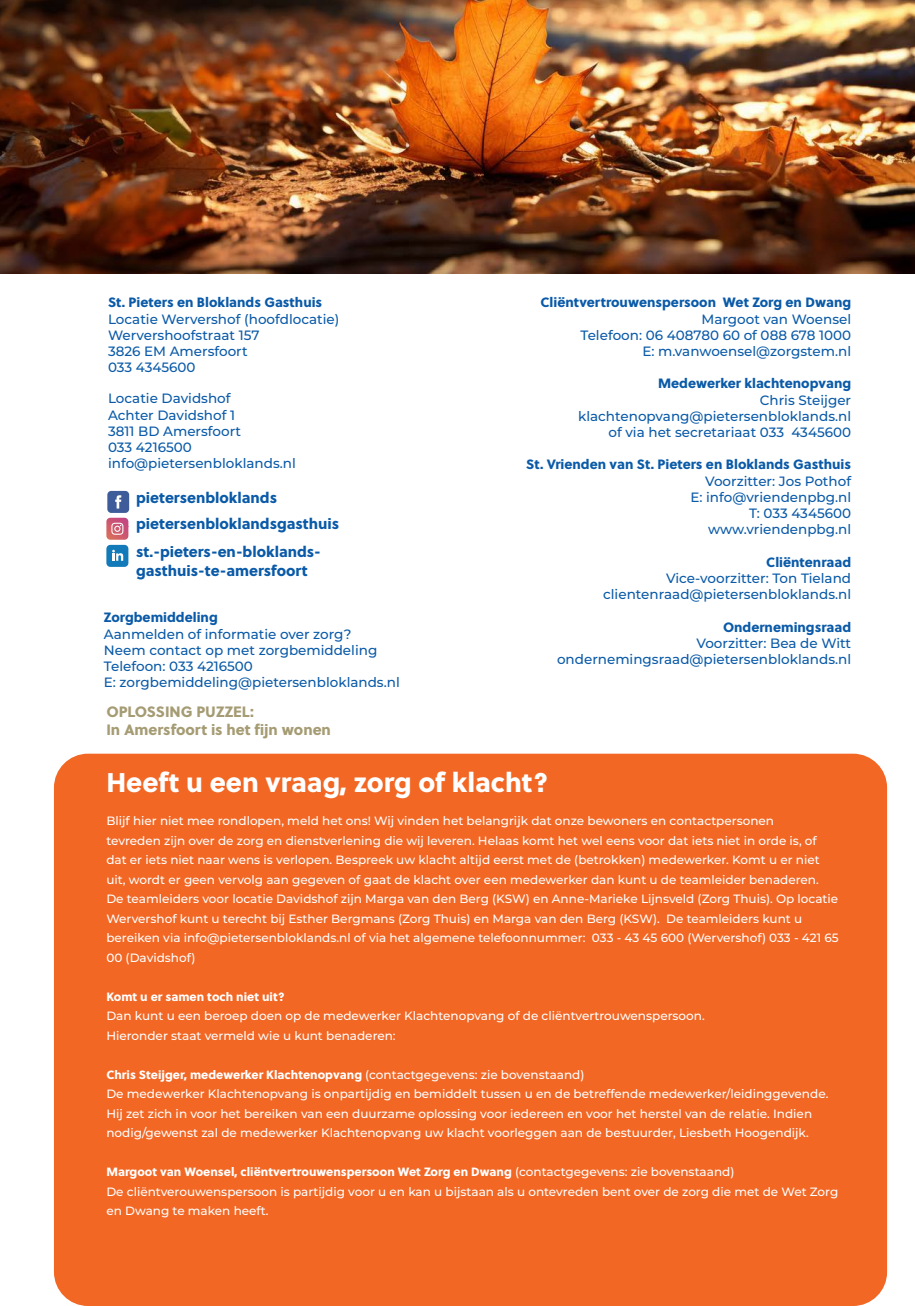
<style>
.page{position:relative;width:915px;height:1306px;background:#fff}
.page>*{position:absolute;margin:0;border:0;box-sizing:border-box;transform-origin:0 0}
.t1{font:27px "Soleil Xb";color:#fff}
.tekst_zwart{font:15px "Soleil Xb";color:#0a5aa8}
.tekst_zwart-2{font:15px/18px "Soleil Xb";color:#a59c74}
.t2{font:500 13.5px/16.2px "Montserrat";color:#0a5aa8}
.t3{font:13.5px/16.2px "Soleil Xb";color:#0a5aa8;text-align:right}
.tekst_zwart-3{font:500 12px/19.5px "Montserrat";color:#fff}
.tekst_zwart-4{font:12px "Soleil Xb";color:#fff}
.s1{font-family:"Soleil Xb";font-weight:400}
.s2{font-family:"Montserrat";font-weight:500}
</style>
<div class="page">
<img style="left:0;top:0;width:914px;height:273px">
<div style="left:54px;top:753px;width:832px;height:552px;background:#f26724;border-radius:34px"></div>
<svg style="left:106px;top:517px;width:22px;height:22px"></svg>
<div style="left:107px;top:491px;width:22px;height:22px;background:#3d5c99;border-radius:4px"></div>
<svg style="left:115px;top:495px;width:6px;height:13px"></svg>
<div style="left:106px;top:545px;width:22px;height:22px;background:#127ab8;border-radius:4px"></div>
<svg style="left:112px;top:549px;width:11px;height:12px"></svg>
<p class="t2" style="left:108px;top:294px;width:233px"><span class="s1">St. Pieters en Bloklands Gasthuis<br></span>Locatie Wervershof (hoofdlocatie)</p>
<p class="t2" style="left:108px;top:326px;width:153px">Wervershoofstraat 157</p>
<p class="t2" style="left:108px;top:342px;width:141px">3826 EM Amersfoort</p>
<p class="t2" style="left:108px;top:359px;width:89px">033 4345600</p>
<p class="t2" style="left:108px;top:390px;width:128px">Locatie Davidshof<br>Achter Davidshof 1</p>
<p class="t2" style="left:108px;top:422px;width:134px">3811 BD Amersfoort</p>
<p class="t2" style="left:108px;top:438px;width:85px">033 4216500</p>
<p class="t2" style="left:108px;top:455px;width:189px">info@pietersenbloklands.nl</p>
<p class="tekst_zwart" style="left:136px;top:485px;width:142px">pietersenbloklands</p>
<p class="tekst_zwart" style="left:136px;top:512px;width:205px">pietersenbloklandsgasthuis</p>
<p class="tekst_zwart" style="left:136px;top:539px;width:186px">st.-pieters-en-bloklands-</p>
<p class="tekst_zwart" style="left:136px;top:559px;width:173px">gasthuis-te-amersfoort</p>
<p class="t3" style="left:104px;top:608px;width:115px">Zorgbemiddeling</p>
<p class="t2" style="left:104px;top:625px;width:275px">Aanmelden of informatie over zorg?<br>Neem contact op met zorgbemiddeling<br>Telefoon: 033 4216500</p>
<p class="t2" style="left:104px;top:673px;width:297px">E: zorgbemiddeling@pietersenbloklands.nl</p>
<p class="tekst_zwart-2" style="left:106px;top:701px;width:226px">OPLOSSING PUZZEL:<br>In Amersfoort is het fijn wonen</p>
<p class="t3" style="left:540px;top:294px;width:312px">Cliëntvertrouwenspersoon Wet Zorg en Dwang</p>
<p class="t2" style="left:701px;top:310px;width:151px">Margoot van Woensel</p>
<p class="t2" style="left:580px;top:326px;width:272px">Telefoon: 06 408780 60 of 088 678 1000</p>
<p class="t2" style="left:642px;top:342px;width:210px">E: m.vanwoensel@zorgstem.nl</p>
<p class="t3" style="left:658px;top:375px;width:194px">Medewerker klachtenopvang</p>
<p class="t2" style="left:578px;top:391px;width:274px;text-align:right">Chris Steijger klachtenopvang@pietersenbloklands.nl of via het secretariaat 033 4345600</p>
<p class="t3" style="left:526px;top:456px;width:326px">St. Vrienden van St. Pieters en Bloklands Gasthuis<br><span class="s2">Voorzitter: Jos Pothof<br>E: info@vriendenpbg.nl</span></p>
<p class="t2" style="left:748px;top:504px;width:104px">T: 033 4345600</p>
<p class="t2" style="left:707px;top:521px;width:145px">www.vriendenpbg.nl</p>
<p class="t2" style="left:603px;top:553px;width:249px;text-align:right"><span class="s1">Cliëntenraad<br></span>Vice-voorzitter: Ton Tieland clientenraad@pietersenbloklands.nl</p>
<p class="t2" style="left:696px;top:618px;width:156px;text-align:right"><span class="s1">Ondernemingsraad<br></span>Voorzitter: Bea de Witt</p>
<p class="t2" style="left:557px;top:650px;width:295px">ondernemingsraad@pietersenbloklands.nl</p>
<p class="t1" style="left:106px;top:761px;width:443px">Heeft u een vraag, zorg of klacht?</p>
<p class="tekst_zwart-3" style="left:106px;top:810px;width:733px">Blijf hier niet mee rondlopen, meld het ons! Wij vinden het belangrijk dat onze bewoners en contactpersonen<br>tevreden zijn over de zorg en dienstverlening die wij leveren. Helaas komt het wel eens voor dat iets niet in orde is, of dat er iets niet naar wens is verlopen. Bespreek uw klacht altijd eerst met de (betrokken) medewerker. Komt u er niet uit, wordt er geen vervolg aan gegeven of gaat de klacht over een medewerker dan kunt u de teamleider benaderen.<br>De teamleiders voor locatie Davidshof zijn Marga van den Berg (KSW) en Anne-Marieke Lijnsveld (Zorg Thuis). Op locatie Wervershof kunt u terecht bij Esther Bergmans (Zorg Thuis) en Marga van den Berg (KSW). De teamleiders kunt u bereiken via info@pietersenbloklands.nl of via het algemene telefoonnummer: 033 - 43 45 600 (Wervershof) 033 - 421 65<br>00 (Davidshof)</p>
<p class="tekst_zwart-4" style="left:106px;top:987px;width:180px">Komt u er samen toch niet uit?</p>
<p class="tekst_zwart-3" style="left:106px;top:1005px;width:599px">Dan kunt u een beroep doen op de medewerker Klachtenopvang of de cliëntvertrouwenspersoon.<br>Hieronder staat vermeld wie u kunt benaderen:</p>
<p class="tekst_zwart-3" style="left:106px;top:1064px;width:723px"><span class="s1">Chris Steijger, medewerker Klachtenopvang</span> (contactgegevens: zie bovenstaand)<br>De medewerker Klachtenopvang is onpartijdig en bemiddelt tussen u en de betreffende medewerker/leidinggevende.<br>Hij zet zich in voor het bereiken van een duurzame oplossing voor iedereen en voor het herstel van de relatie. Indien nodig/gewenst zal de medewerker Klachtenopvang uw klacht voorleggen aan de bestuurder, Liesbeth Hoogendijk.</p>
<p class="tekst_zwart-3" style="left:106px;top:1161px;width:733px"><span class="s1">Margoot van Woensel, cliëntvertrouwenspersoon Wet Zorg en Dwang</span> (contactgegevens: zie bovenstaand)<br>De cliëntverouwenspersoon is partijdig voor u en kan u bijstaan als u ontevreden bent over de zorg die met de Wet Zorg en Dwang te maken heeft.</p>
</div>
